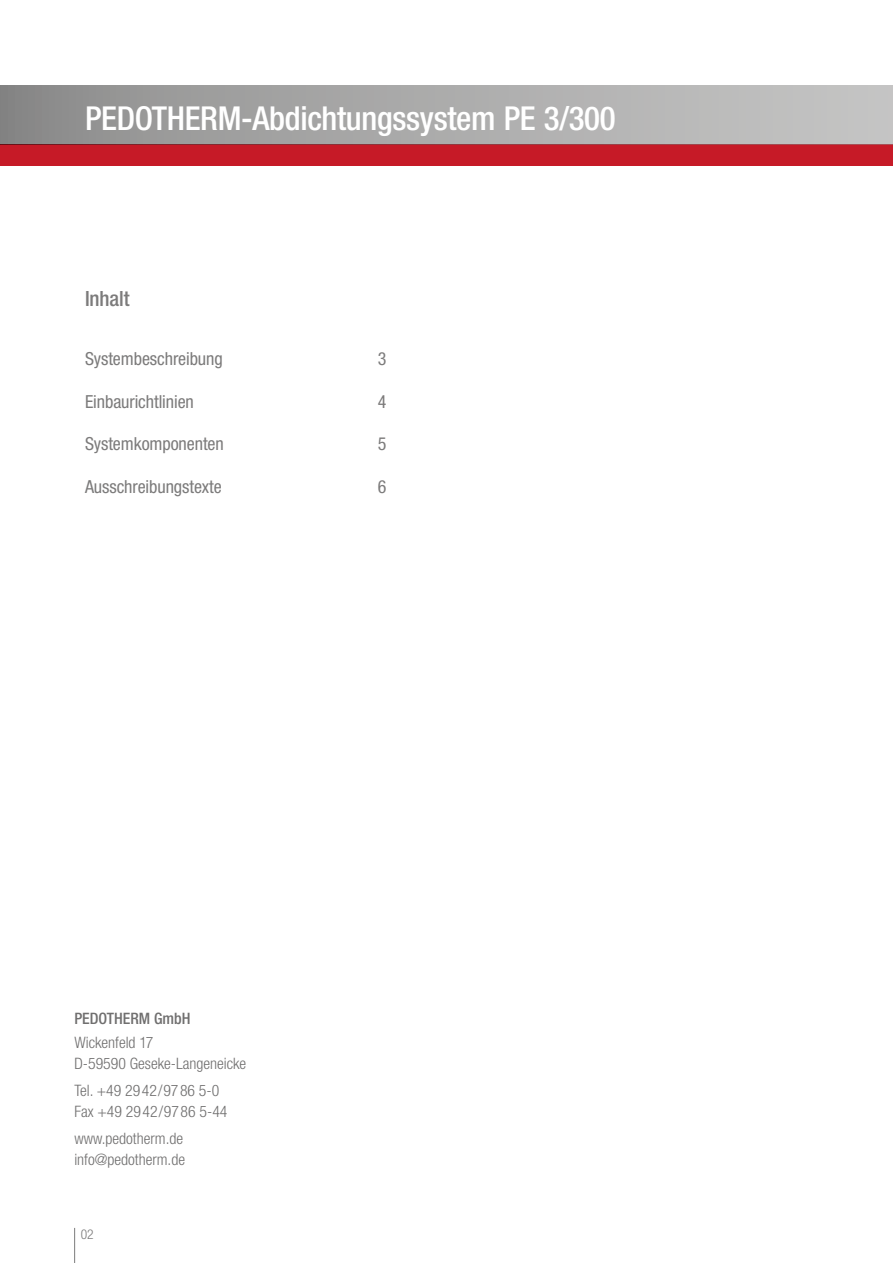
<style>
.page{position:relative;width:893px;height:1263px;background:#fff}
.page>*{position:absolute;margin:0;border:0;box-sizing:border-box;transform-origin:0 0}
.t1{font:500 condensed 33px "Helvetica Neue";letter-spacing:-.01em;color:#fff}
.t2{font:500 condensed 21px "Helvetica Neue";letter-spacing:-.005em;color:#7c7b7b}
.t3{font:condensed 18px "Helvetica Neue";letter-spacing:-.005em;color:#7c7b7b}
.t4{font:300 condensed 15.75px/21px "Helvetica Neue";color:#706f6f}
.t5{font:500 condensed 15.75px "Helvetica Neue";color:#706f6f}
.t6{font:300 condensed 13.5px "Helvetica Neue";color:#7c7b7b}
</style>
<div class="page">
<div style="left:0;top:145px;width:893px;height:21px;background:#c61a27"></div>
<div style="left:0;top:85px;width:893px;height:60px;background:linear-gradient(to right,#8d8d8d,#c8c7c7)"></div>
<hr style="left:74px;top:1228px;width:1px;height:35px;background:#7c7b7b">
<h1 class="t1" style="left:85px;top:99px;width:532px">PEDOTHERM-Abdichtungssystem PE 3/300</h1>
<h2 class="t2" style="left:85px;top:286px;width:46px">Inhalt</h2>
<p class="t3" style="left:85px;top:348px;width:139px">Systembeschreibung</p>
<p class="t3" style="left:378px;top:348px;width:10px">3</p>
<p class="t3" style="left:85px;top:391px;width:110px">Einbaurichtlinien</p>
<p class="t3" style="left:378px;top:391px;width:10px">4</p>
<p class="t3" style="left:85px;top:433px;width:140px">Systemkomponenten</p>
<p class="t3" style="left:378px;top:433px;width:10px">5</p>
<p class="t3" style="left:85px;top:476px;width:138px">Ausschreibungstexte</p>
<p class="t3" style="left:378px;top:476px;width:10px">6</p>
<p class="t5" style="left:74px;top:1009px;width:118px">PEDOTHERM GmbH</p>
<p class="t4" style="left:74px;top:1031px;width:173px">Wickenfeld 17<br>D-59590 Geseke-Langeneicke</p>
<p class="t4" style="left:74px;top:1080px;width:155px">Tel. +49 2942/9786 5-0<br>Fax +49 2942/9786 5-44</p>
<p class="t4" style="left:74px;top:1128px;width:112px">www.pedotherm.de info@pedotherm.de</p>
<p class="t6" style="left:81px;top:1226px;width:14px">02</p>
</div>
